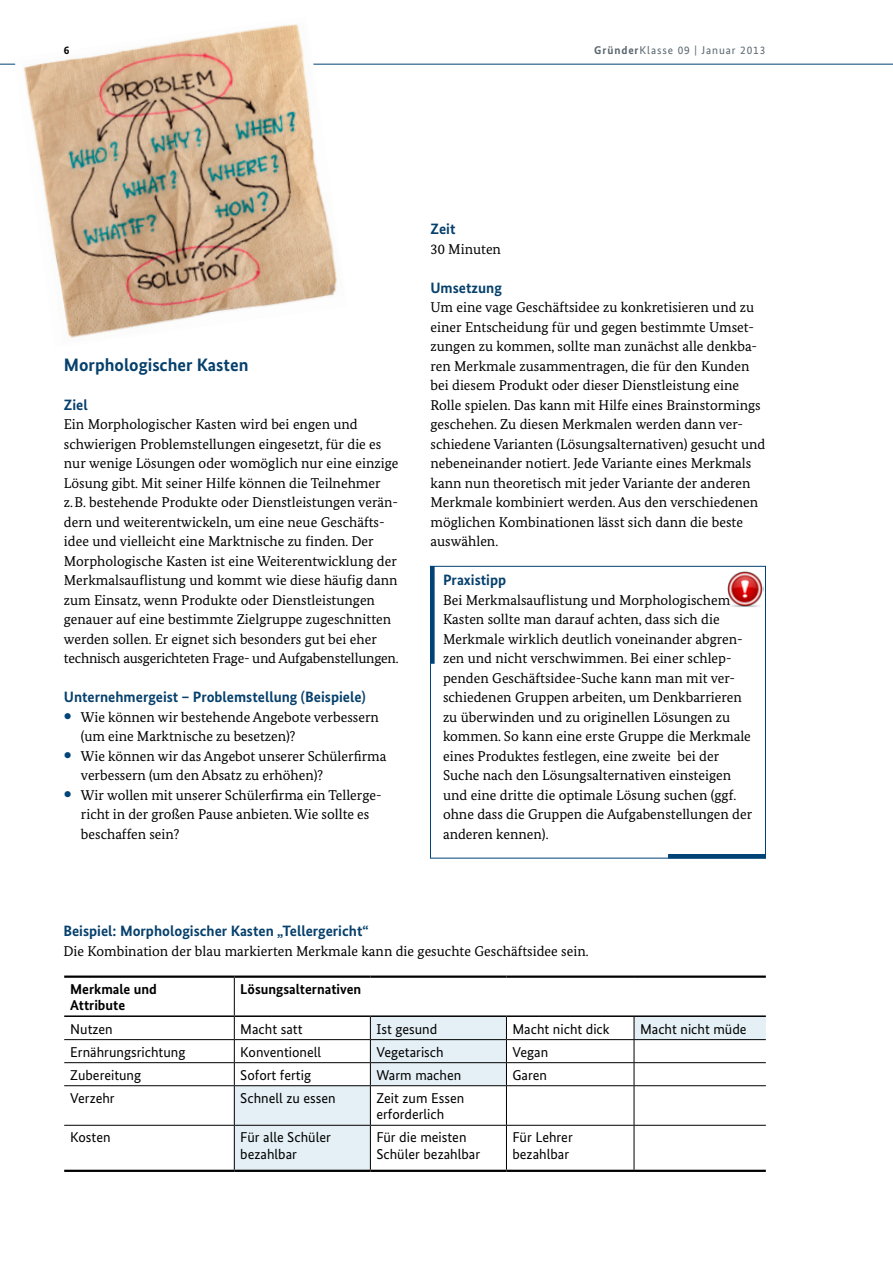
<style>
.page{position:relative;width:893px;height:1263px;background:#fff}
.page>*{position:absolute;margin:0;border:0;box-sizing:border-box;transform-origin:0 0}
.t1{font:700 18px "Bundes Sans";color:#06406c}
.t2{font:700 15px "Bundes Sans";color:#06406c}
.t3{font:14.25px/19.5px "Bundes Serif";color:#000}
.Tabelle-head{font:14.25px/16.5px "Bundes Sans";color:#000}
.Tabelle-head-2{font:700 14.25px/16.5px "Bundes Sans";color:#000}
.t4{font:11.25px "Bundes Sans";letter-spacing:.08em;color:#57656c}
.t5{font:700 11.25px "Bundes Sans";color:#000}
.s1{font-weight:700}
</style>
<div class="page">
<div style="left:430px;top:566px;width:336px;height:292px;border:1px solid #004376"></div>
<img style="left:727px;top:571px;width:36px;height:36px">
<hr style="left:0;top:64px;width:893px;height:1px;background:#004376">
<img style="left:14px;top:23px;width:333px;height:315px">
<svg style="left:235px;top:1017px;width:531px;height:153px"></svg>
<hr style="left:234px;top:978px;width:1px;height:37px;background:#000">
<hr style="left:64px;top:1039px;width:170px;height:1px;background:#000">
<hr style="left:234px;top:1039px;width:136px;height:1px;background:#000">
<hr style="left:370px;top:1039px;width:136px;height:1px;background:#000">
<hr style="left:506px;top:1039px;width:128px;height:1px;background:#000">
<hr style="left:634px;top:1039px;width:132px;height:1px;background:#000">
<hr style="left:64px;top:1062px;width:170px;height:1px;background:#000">
<hr style="left:234px;top:1062px;width:136px;height:1px;background:#000">
<svg style="left:234px;top:1017px;width:1px;height:68px"></svg>
<hr style="left:370px;top:1062px;width:136px;height:1px;background:#000">
<svg style="left:370px;top:1017px;width:1px;height:68px"></svg>
<hr style="left:506px;top:1062px;width:128px;height:1px;background:#000">
<svg style="left:506px;top:1017px;width:1px;height:68px"></svg>
<hr style="left:634px;top:1062px;width:132px;height:1px;background:#000">
<svg style="left:634px;top:1017px;width:1px;height:68px"></svg>
<hr style="left:64px;top:1085px;width:170px;height:1px;background:#000">
<hr style="left:234px;top:1085px;width:136px;height:1px;background:#000">
<hr style="left:234px;top:1086px;width:1px;height:39px;background:#000">
<hr style="left:370px;top:1085px;width:136px;height:1px;background:#000">
<hr style="left:370px;top:1086px;width:1px;height:39px;background:#000">
<hr style="left:506px;top:1085px;width:128px;height:1px;background:#000">
<hr style="left:506px;top:1086px;width:1px;height:39px;background:#000">
<hr style="left:634px;top:1085px;width:132px;height:1px;background:#000">
<hr style="left:634px;top:1086px;width:1px;height:39px;background:#000">
<hr style="left:64px;top:1125px;width:170px;height:1px;background:#000">
<hr style="left:234px;top:1125px;width:136px;height:1px;background:#000">
<hr style="left:234px;top:1126px;width:1px;height:44px;background:#000">
<hr style="left:370px;top:1125px;width:136px;height:1px;background:#000">
<hr style="left:370px;top:1126px;width:1px;height:44px;background:#000">
<hr style="left:506px;top:1125px;width:128px;height:1px;background:#000">
<hr style="left:506px;top:1126px;width:1px;height:44px;background:#000">
<hr style="left:634px;top:1125px;width:132px;height:1px;background:#000">
<hr style="left:634px;top:1126px;width:1px;height:44px;background:#000">
<hr style="left:64px;top:1015px;width:170px;height:2px;background:#000">
<hr style="left:234px;top:1015px;width:136px;height:2px;background:#000">
<hr style="left:370px;top:1015px;width:136px;height:2px;background:#000">
<hr style="left:506px;top:1015px;width:128px;height:2px;background:#000">
<hr style="left:634px;top:1015px;width:132px;height:2px;background:#000">
<hr style="left:64px;top:975px;width:170px;height:3px;background:#000">
<hr style="left:234px;top:975px;width:136px;height:3px;background:#000">
<hr style="left:370px;top:975px;width:136px;height:3px;background:#000">
<hr style="left:506px;top:975px;width:128px;height:3px;background:#000">
<hr style="left:634px;top:975px;width:132px;height:3px;background:#000">
<hr style="left:64px;top:1170px;width:170px;height:2px;background:#000">
<hr style="left:234px;top:1170px;width:136px;height:2px;background:#000">
<hr style="left:370px;top:1170px;width:136px;height:2px;background:#000">
<hr style="left:506px;top:1170px;width:128px;height:2px;background:#000">
<hr style="left:634px;top:1170px;width:132px;height:2px;background:#000">
<div style="left:430px;top:566px;width:5px;height:98px;background:#004376"></div>
<hr style="left:668px;top:854px;width:98px;height:4px;background:#004376">
<p class="t5" style="left:64px;top:44px;width:7px">6</p>
<p class="t4" style="left:594px;top:44px;width:173px"><span class="s1">Gründer</span>Klasse 09 | Januar 2013</p>
<h3 class="t1" style="left:64px;top:353px;width:186px">Morphologischer Kasten</h3>
<h4 class="t2" style="left:64px;top:395px;width:25px">Ziel</h4>
<p class="t3" style="left:64px;top:414px;width:336px">Ein Morphologischer Kasten wird bei engen und schwierigen Problemstellungen eingesetzt, für die es nur wenige Lösungen oder womöglich nur eine einzige Lösung gibt. Mit seiner Hilfe können die Teilnehmer z.B. bestehende Produkte oder Dienstleistungen verän&shy;dern und weiterentwickeln, um eine neue Geschäfts&shy;idee und vielleicht eine Marktnische zu finden. Der Morphologische Kasten ist eine Weiterentwicklung der Merkmalsauflistung und kommt wie diese häufig dann zum Einsatz, wenn Produkte oder Dienstleistungen genauer auf eine bestimmte Zielgruppe zugeschnitten werden sollen. Er eignet sich besonders gut bei eher technisch ausgerichteten Frage- und Aufgabenstellungen.</p>
<h4 class="t2" style="left:64px;top:688px;width:303px">Unternehmergeist – Problemstellung (Beispiele)</h4>
<p class="t3" style="left:81px;top:707px;width:299px">Wie können wir bestehende Angebote verbessern (um eine Marktnische zu besetzen)?</p>
<p class="t3" style="left:81px;top:746px;width:307px">Wie können wir das Angebot unserer Schülerfirma verbessern (um den Absatz zu erhöhen)?</p>
<p class="t3" style="left:81px;top:785px;width:302px">Wir wollen mit unserer Schülerfirma ein Tellerge&shy;richt in der großen Pause anbieten. Wie sollte es beschaffen sein?</p>
<h4 class="t2" style="left:431px;top:220px;width:26px">Zeit</h4>
<p class="t3" style="left:431px;top:239px;width:72px">30 Minuten</p>
<h4 class="t2" style="left:431px;top:278px;width:73px">Umsetzung</h4>
<p class="t3" style="left:431px;top:297px;width:336px">Um eine vage Geschäftsidee zu konkretisieren und zu einer Entscheidung für und gegen bestimmte Umset&shy;zungen zu kommen, sollte man zunächst alle denkba&shy;ren Merkmale zusammentragen, die für den Kunden bei diesem Produkt oder dieser Dienstleistung eine Rolle spielen. Das kann mit Hilfe eines Brainstormings geschehen. Zu diesen Merkmalen werden dann ver&shy;schiedene Varianten (Lösungsalternativen) gesucht und nebeneinander notiert. Jede Variante eines Merkmals kann nun theoretisch mit jeder Variante der anderen Merkmale kombiniert werden. Aus den verschiedenen möglichen Kombinationen lässt sich dann die beste auswählen.</p>
<h4 class="t2" style="left:443px;top:571px;width:65px">Praxistipp</h4>
<p class="t3" style="left:443px;top:590px;width:311px">Bei Merkmalsauflistung und Morphologischem Kasten sollte man darauf achten, dass sich die Merkmale wirklich deutlich voneinander abgren&shy;zen und nicht verschwimmen. Bei einer schlep&shy;penden Geschäftsidee-Suche kann man mit ver&shy;schiedenen Gruppen arbeiten, um Denkbarrieren zu überwinden und zu originellen Lösungen zu kommen. So kann eine erste Gruppe die Merkmale eines Produktes festlegen, eine zweite bei der Suche nach den Lösungsalternativen einsteigen und eine dritte die optimale Lösung suchen (ggf. ohne dass die Gruppen die Aufgabenstellungen der anderen kennen).</p>
<h4 class="t2" style="left:63px;top:922px;width:307px">Beispiel: Morphologischer Kasten „Tellergericht“</h4>
<p class="t3" style="left:63px;top:941px;width:527px">Die Kombination der blau markierten Merkmale kann die gesuchte Geschäftsidee sein.</p>
<p class="Tabelle-head-2" style="left:70px;top:980px;width:88px">Merkmale und<br>Attribute</p>
<p class="Tabelle-head-2" style="left:240px;top:980px;width:122px">Lösungsalternativen</p>
<p class="Tabelle-head" style="left:70px;top:1020px;width:44px">Nutzen</p>
<p class="Tabelle-head" style="left:240px;top:1020px;width:64px">Macht satt</p>
<p class="Tabelle-head" style="left:376px;top:1020px;width:62px">Ist gesund</p>
<p class="Tabelle-head" style="left:512px;top:1020px;width:99px">Macht nicht dick</p>
<p class="Tabelle-head" style="left:640px;top:1020px;width:108px">Macht nicht müde</p>
<p class="Tabelle-head" style="left:70px;top:1043px;width:117px">Ernährungsrichtung</p>
<p class="Tabelle-head" style="left:240px;top:1043px;width:82px">Konventionell</p>
<p class="Tabelle-head" style="left:376px;top:1043px;width:69px">Vegetarisch</p>
<p class="Tabelle-head" style="left:512px;top:1043px;width:37px">Vegan</p>
<p class="Tabelle-head" style="left:70px;top:1066px;width:73px">Zubereitung</p>
<p class="Tabelle-head" style="left:240px;top:1066px;width:72px">Sofort fertig</p>
<p class="Tabelle-head" style="left:376px;top:1066px;width:87px">Warm machen</p>
<p class="Tabelle-head" style="left:512px;top:1066px;width:36px">Garen</p>
<p class="Tabelle-head" style="left:70px;top:1089px;width:46px">Verzehr</p>
<p class="Tabelle-head" style="left:240px;top:1089px;width:97px">Schnell zu essen</p>
<p class="Tabelle-head" style="left:376px;top:1089px;width:89px">Zeit zum Essen erforderlich</p>
<p class="Tabelle-head" style="left:70px;top:1129px;width:42px">Kosten</p>
<p class="Tabelle-head" style="left:240px;top:1129px;width:92px">Für alle Schüler bezahlbar</p>
<p class="Tabelle-head" style="left:376px;top:1129px;width:105px">Für die meisten<br>Schüler bezahlbar</p>
<p class="Tabelle-head" style="left:512px;top:1129px;width:62px">Für Lehrer bezahlbar</p>
</div>
